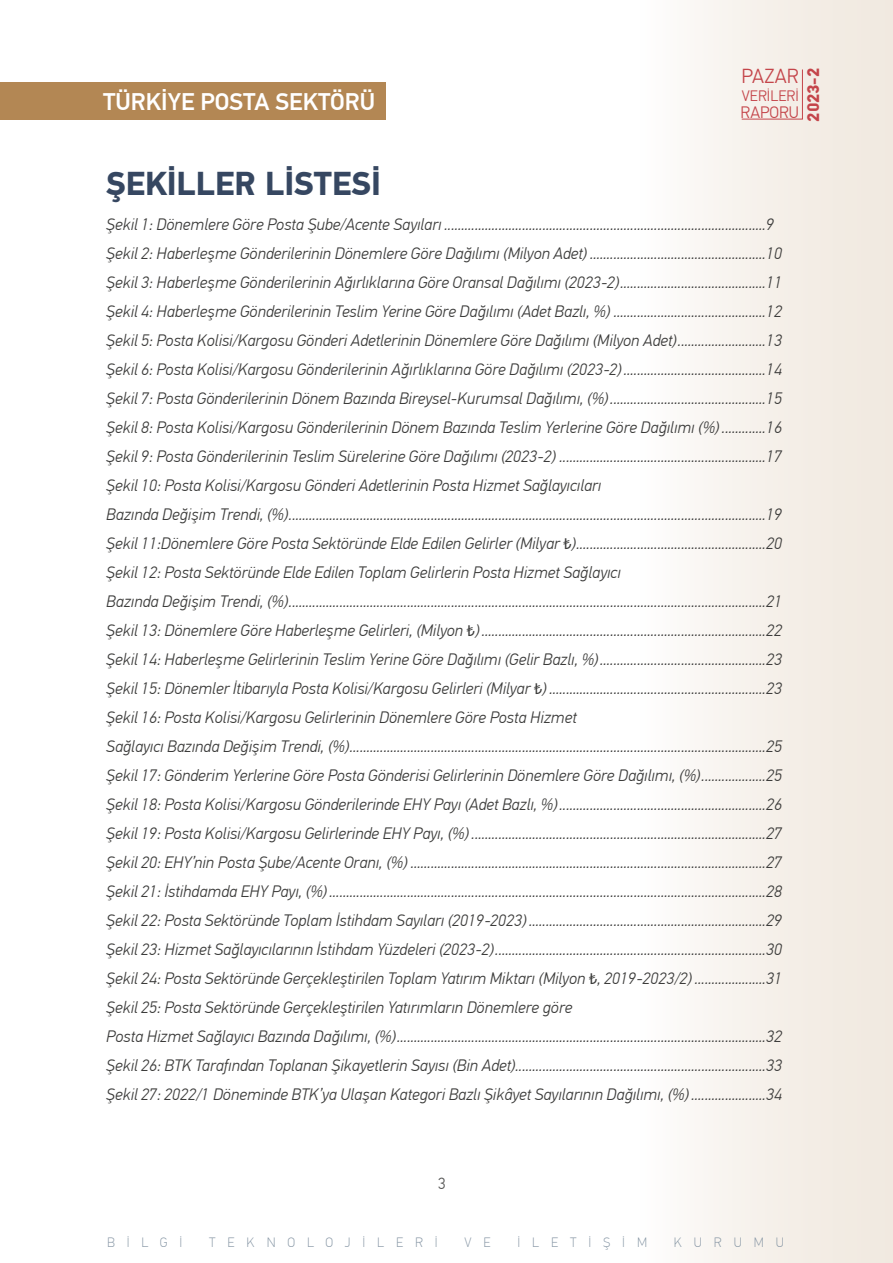
<style>
.page{position:relative;width:893px;height:1263px;background:#fff}
.page>*{position:absolute;margin:0;border:0;box-sizing:border-box;transform-origin:0 0}
.t1{font:700 33px "PF Din Text Pro";color:#364761}
.t2{font:500 24px "PF Din Text Pro";color:#fff}
.t3{font:300 20.25px "PF Din Text Pro";letter-spacing:.01em;color:#c4454a}
.t4{font:700 16.95px "PF Din Text Pro";color:#c4454a}
.t5{font:italic 300 16.5px/29px "PF Din Text Pro";color:#3c3c3b}
.t6{font:300 16.5px "PF Din Text Pro";color:#c4454a}
.t7{font:300 16.2px "PF Din Text Pro";color:#575756}
.t8{font:300 15.15px "PF Din Text Pro";color:#c4454a}
.t9{font:100 13.5px "PF Din Text Pro";letter-spacing:.88em;color:#8393a2}
.s1{font-family:"Myriad Pro";font-weight:400;font-style:normal}
</style>
<div class="page">
<div style="left:0;top:82px;width:386px;height:38px;background:#b38754"></div>
<div style="left:503px;top:0;width:390px;height:1263px;background:linear-gradient(to right,#fff,#f0e9df)"></div>
<div style="left:741px;top:69px;width:62px;height:50px;background:#f5f0ea"></div>
<h2 class="t2" style="left:103px;top:87px;width:273px">TÜRKİYE POSTA SEKTÖRÜ</h2>
<p class="t3" style="left:741px;top:65px;width:59px">PAZAR</p>
<p class="t8" style="left:742px;top:87px;width:59px">VERİLERİ</p>
<p class="t6" style="left:741px;top:103px;width:60px">RAPORU</p>
<p class="t4" style="left:803px;top:122px;width:55px;rotate:-90deg">2023-2</p>
<h1 class="t1" style="left:106px;top:163px;width:276px">ŞEKİLLER LİSTESİ</h1>
<p class="t5" style="left:106px;top:210px;width:677px">Şekil 1: Dönemlere Göre Posta Şube/Acente Sayıları ...............................................................................................9<br>Şekil 2: Haberleşme Gönderilerinin Dönemlere Göre Dağılımı (Milyon Adet) ....................................................10<br>Şekil 3: Haberleşme Gönderilerinin Ağırlıklarına Göre Oransal Dağılımı (2023-2)...........................................11<br>Şekil 4: Haberleşme Gönderilerinin Teslim Yerine Göre Dağılımı (Adet Bazlı, %) .............................................12<br>Şekil 5: Posta Kolisi/Kargosu Gönderi Adetlerinin Dönemlere Göre Dağılımı (Milyon Adet)..........................13<br>Şekil 6: Posta Kolisi/Kargosu Gönderilerinin Ağırlıklarına Göre Dağılımı (2023-2)..........................................14<br>Şekil 7: Posta Gönderilerinin Dönem Bazında Bireysel-Kurumsal Dağılımı, (%)..............................................15<br>Şekil 8: Posta Kolisi/Kargosu Gönderilerinin Dönem Bazında Teslim Yerlerine Göre Dağılımı (%).............16<br>Şekil 9: Posta Gönderilerinin Teslim Sürelerine Göre Dağılımı (2023-2) .............................................................17<br>Şekil 10: Posta Kolisi/Kargosu Gönderi Adetlerinin Posta Hizmet Sağlayıcıları<br>Bazında Değişim Trendi, (%).............................................................................................................................................19<br>Şekil 11:Dönemlere Göre Posta Sektöründe Elde Edilen Gelirler (Milyar <span class="s1">₺</span>)........................................................20<br>Şekil 12: Posta Sektöründe Elde Edilen Toplam Gelirlerin Posta Hizmet Sağlayıcı<br>Bazında Değişim Trendi, (%).............................................................................................................................................21<br>Şekil 13: Dönemlere Göre Haberleşme Gelirleri, (Milyon <span class="s1">₺</span>)....................................................................................22<br>Şekil 14: Haberleşme Gelirlerinin Teslim Yerine Göre Dağılımı (Gelir Bazlı, %).................................................23<br>Şekil 15: Dönemler İtibarıyla Posta Kolisi/Kargosu Gelirleri (Milyar <span class="s1">₺</span>) ................................................................23<br>Şekil 16: Posta Kolisi/Kargosu Gelirlerinin Dönemlere Göre Posta Hizmet<br>Sağlayıcı Bazında Değişim Trendi, (%)...........................................................................................................................25<br>Şekil 17: Gönderim Yerlerine Göre Posta Gönderisi Gelirlerinin Dönemlere Göre Dağılımı, (%)...................25<br>Şekil 18: Posta Kolisi/Kargosu Gönderilerinde EHY Payı (Adet Bazlı, %).............................................................26<br>Şekil 19: Posta Kolisi/Kargosu Gelirlerinde EHY Payı, (%) .......................................................................................27<br>Şekil 20: EHY’nin Posta Şube/Acente Oranı, (%) .........................................................................................................27<br>Şekil 21: İstihdamda EHY Payı, (%).................................................................................................................................28<br>Şekil 22: Posta Sektöründe Toplam İstihdam Sayıları (2019-2023)......................................................................29<br>Şekil 23: Hizmet Sağlayıcılarının İstihdam Yüzdeleri (2023-2)................................................................................30<br>Şekil 24: Posta Sektöründe Gerçekleştirilen Toplam Yatırım Miktarı (Milyon <span class="s1">₺</span>, 2019-2023/2) .....................31<br>Şekil 25: Posta Sektöründe Gerçekleştirilen Yatırımların Dönemlere göre<br>Posta Hizmet Sağlayıcı Bazında Dağılımı, (%).............................................................................................................32<br>Şekil 26: BTK Tarafından Toplanan Şikayetlerin Sayısı (Bin Adet)..........................................................................33<br>Şekil 27: 2022/1 Döneminde BTK’ya Ulaşan Kategori Bazlı Şikâyet Sayılarının Dağılımı, (%) ......................34</p>
<p class="t7" style="left:438px;top:1174px;width:9px">3</p>
<p class="t9" style="left:107px;top:1234px;width:77px">BİLGİ</p>
<p class="t9" style="left:209px;top:1234px;width:230px">TEKNOLOJİLERİ</p>
<p class="t9" style="left:465px;top:1234px;width:28px">V E</p>
<p class="t9" style="left:517px;top:1234px;width:131px">İLETİŞİM</p>
<p class="t9" style="left:674px;top:1234px;width:112px">KURUMU</p>
</div>
